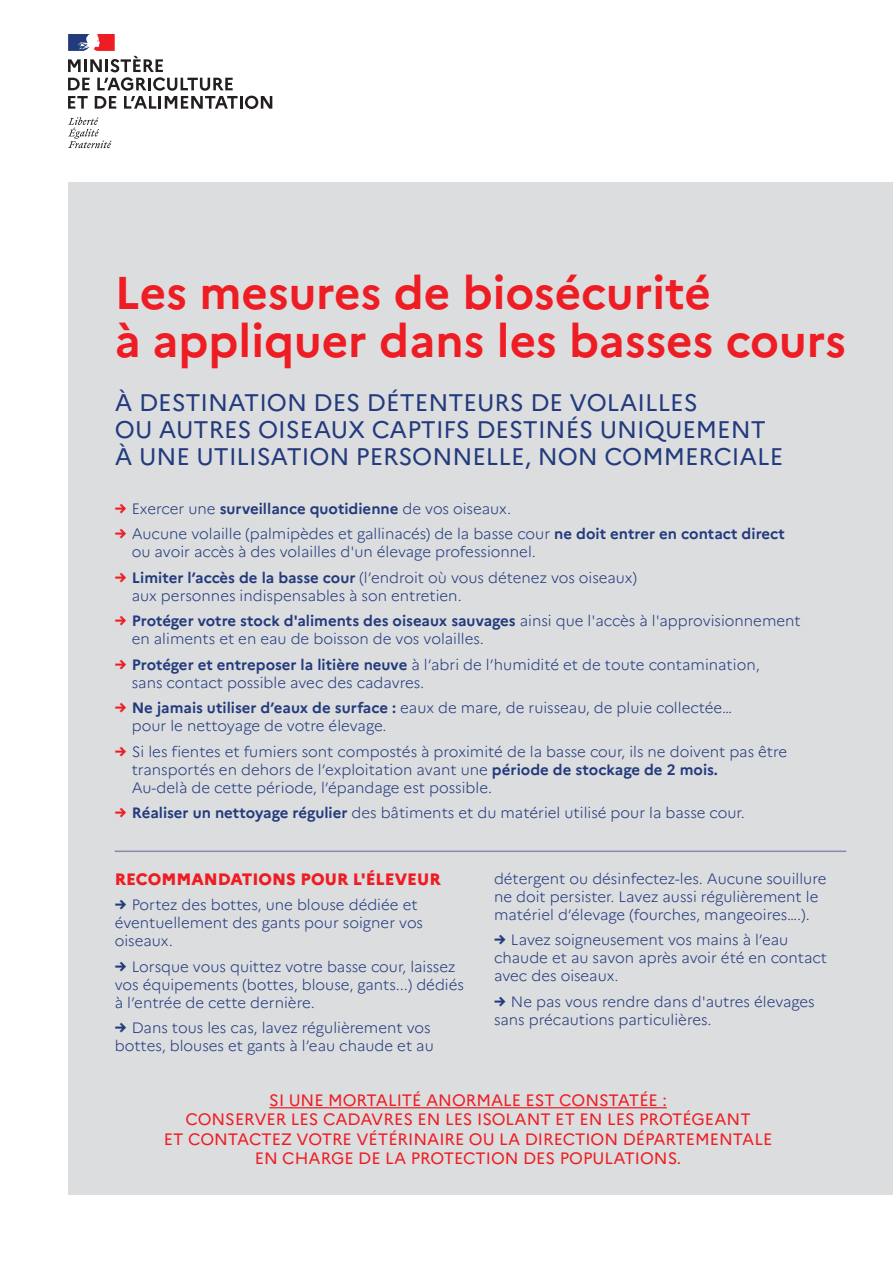
<style>
.page{position:relative;width:893px;height:1263px;background:#fff}
.page>*{position:absolute;margin:0;border:0;box-sizing:border-box;transform-origin:0 0}
.t1{font:700 45.9px/48px "Marianne";color:#ee1d23}
.t2{font:24px/27px "Marianne";color:#233b7d}
.t3{font:16.5px/19.5px "Marianne";color:#ee1d23;text-align:center}
.t4{font:800 16.5px "Marianne";color:#ee1d23}
.t5{font:300 15px/18px "Marianne";color:#233b7d}
.s1{font-weight:800;color:#ee1d23}
.s2{font-weight:700}
.s3{font-weight:800}
</style>
<div class="page">
<svg style="left:68px;top:117px;width:44px;height:31px"></svg>
<svg style="left:68px;top:34px;width:204px;height:75px"></svg>
<div style="left:68px;top:183px;width:825px;height:1012px;background:#dcdddf"></div>
<hr style="left:269px;top:1107px;width:398px;height:1px;background:#ee1d23">
<hr style="left:115px;top:850px;width:731px;height:2px;background:#8888b3">
<h1 class="t1" style="left:115px;top:268px;width:733px">Les mesures de biosécurité<br>à appliquer dans les basses cours</h1>
<h2 class="t2" style="left:115px;top:389px;width:670px">À DESTINATION DES DÉTENTEURS DE VOLAILLES<br>OU AUTRES OISEAUX CAPTIFS DESTINÉS UNIQUEMENT<br>À UNE UTILISATION PERSONNELLE, NON COMMERCIALE</h2>
<p class="t5" style="left:115px;top:499px;width:398px"><span class="s1">→</span> Exercer une <span class="s2">surveillance quotidienne</span> de vos oiseaux.</p>
<p class="t5" style="left:132px;top:525px;width:655px;text-indent:-17px"><span class="s1">→</span> Aucune volaille (palmipèdes et gallinacés) de la basse cour <span class="s2">ne doit entrer en contact direct </span>ou avoir accès à des volailles d'un élevage professionnel.</p>
<p class="t5" style="left:132px;top:568px;width:507px;text-indent:-17px"><span class="s1">→</span> <span class="s2">Limiter l’accès de la basse cour</span> (l’endroit où vous détenez vos oiseaux) aux personnes indispensables à son entretien.</p>
<p class="t5" style="left:132px;top:612px;width:671px;text-indent:-17px"><span class="s1">→</span> <span class="s2">Protéger votre stock d'aliments des oiseaux sauvages</span> ainsi que l'accès à l'approvisionnement en aliments et en eau de boisson de vos volailles.</p>
<p class="t5" style="left:132px;top:655px;width:629px;text-indent:-17px"><span class="s1">→</span> <span class="s2">Protéger et entreposer la litière neuve</span> à l’abri de l’humidité et de toute contamination, sans contact possible avec des cadavres.</p>
<p class="t5" style="left:132px;top:699px;width:602px;text-indent:-17px"><span class="s1">→</span> <span class="s2">Ne jamais utiliser d’eaux de surface :</span> eaux de mare, de ruisseau, de pluie collectée… pour le nettoyage de votre élevage.</p>
<p class="t5" style="left:132px;top:742px;width:657px;text-indent:-17px"><span class="s1">→</span> Si les fientes et fumiers sont compostés à proximité de la basse cour, ils ne doivent pas être transportés en dehors de l’exploitation avant une <span class="s2">période de stockage de 2 mois.<br></span>Au-delà de cette période, l’épandage est possible.</p>
<p class="t5" style="left:115px;top:804px;width:631px"><span class="s1">→</span> <span class="s2">Réaliser un nettoyage régulier</span> des bâtiments et du matériel utilisé pour la basse cour.</p>
<p class="t4" style="left:115px;top:869px;width:327px">RECOMMANDATIONS POUR L'ÉLEVEUR</p>
<p class="t5" style="left:115px;top:896px;width:310px"><span class="s3">→</span> Portez des bottes, une blouse dédiée et éventuellement des gants pour soigner vos oiseaux.</p>
<p class="t5" style="left:115px;top:957px;width:351px"><span class="s3">→</span> Lorsque vous quittez votre basse cour, laissez vos équipements (bottes, blouse, gants...) dédiés à l’entrée de cette dernière.</p>
<p class="t5" style="left:115px;top:1019px;width:320px"><span class="s3">→</span> Dans tous les cas, lavez régulièrement vos bottes, blouses et gants à l’eau chaude et au</p>
<p class="t5" style="left:494px;top:869px;width:334px">détergent ou désinfectez-les. Aucune souillure ne doit persister. Lavez aussi régulièrement le matériel d’élevage (fourches, mangeoires….).</p>
<p class="t5" style="left:494px;top:931px;width:335px"><span class="s3">→</span> Lavez soigneusement vos mains à l’eau chaude et au savon après avoir été en contact avec des oiseaux.</p>
<p class="t5" style="left:494px;top:992px;width:322px"><span class="s3">→</span> Ne pas vous rendre dans d'autres élevages sans précautions particulières.</p>
<p class="t3" style="left:164px;top:1090px;width:610px">SI UNE MORTALITÉ ANORMALE EST CONSTATÉE :<br>CONSERVER LES CADAVRES EN LES ISOLANT ET EN LES PROTÉGEANT<br>ET CONTACTEZ VOTRE VÉTÉRINAIRE OU LA DIRECTION DÉPARTEMENTALE EN CHARGE DE LA PROTECTION DES POPULATIONS.</p>
</div>
